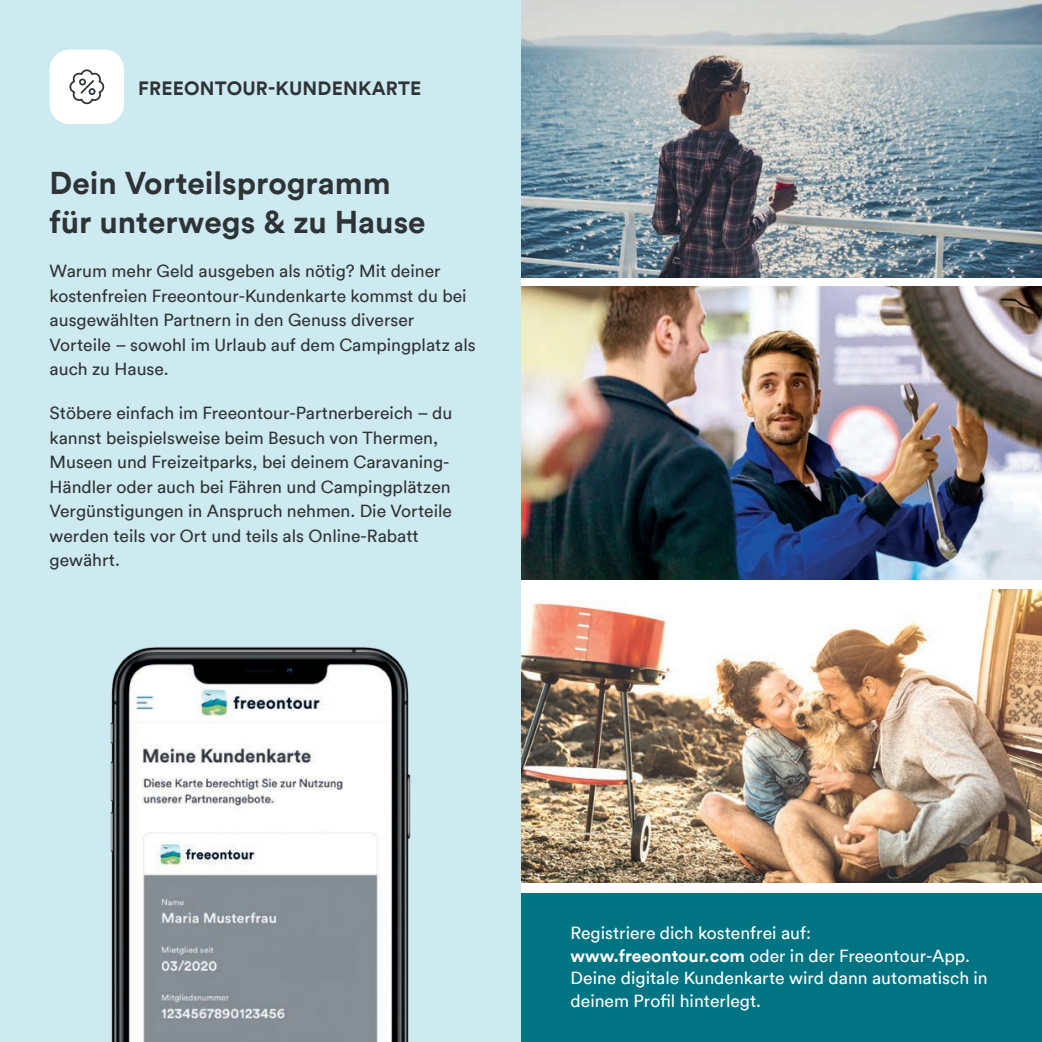
<style>
.page{position:relative;width:1042px;height:1042px;background:#fff}
.page>*{position:absolute;margin:0;border:0;box-sizing:border-box;transform-origin:0 0}
.t1{font:700 31.5px/38.5px "Circular TT";color:#2e3336}
.t2{font:700 19.25px "Circular TT";letter-spacing:.01em;color:#2e3336}
.t3{font:17.5px/24.5px "Circular TT";color:#2e3336}
.t4{font:17.5px/22.8px "Circular TT";color:#fff}
.s1{font-weight:700}
</style>
<div class="page">
<div style="left:0;top:0;width:521px;height:1042px;background:#ceeaf1"></div>
<div style="left:50px;top:50px;width:74px;height:74px;background:#fff;border-radius:20px"></div>
<svg style="left:70px;top:70px;width:35px;height:34px"></svg>
<img style="left:521px;top:0;width:521px;height:278px">
<img style="left:521px;top:287px;width:521px;height:293px">
<img style="left:521px;top:589px;width:521px;height:293px">
<div style="left:521px;top:893px;width:521px;height:149px;background:#007482"></div>
<img style="left:110px;top:647px;width:301px;height:395px">
<p class="t2" style="left:138px;top:75px;width:285px">FREEONTOUR-KUNDENKARTE</p>
<h1 class="t1" style="left:50px;top:163px;width:378px">Dein Vorteilsprogramm für unterwegs &amp; zu Hause</h1>
<p class="t3" style="left:50px;top:258px;width:428px">Warum mehr Geld ausgeben als nötig? Mit deiner kostenfreien Freeontour-Kundenkarte kommst du bei ausgewählten Partnern in den Genuss diverser Vorteile – sowohl im Urlaub auf dem Campingplatz als auch zu Hause.</p>
<p class="t3" style="left:50px;top:401px;width:404px">Stöbere einfach im Freeontour-Partnerbereich – du kannst beispielsweise beim Besuch von Thermen, Museen und Freizeitparks, bei deinem Caravaning-Händler oder auch bei Fähren und Campingplätzen Vergünstigungen in Anspruch nehmen. Die Vorteile werden teils vor Ort und teils als Online-Rabatt gewährt.</p>
<p class="t4" style="left:570px;top:921px;width:419px">Registriere dich kostenfrei auf: <span class="s1">www.freeontour.com</span> oder in der Freeontour-App.<br>Deine digitale Kundenkarte wird dann automatisch in deinem Profil hinterlegt.</p>
</div>
